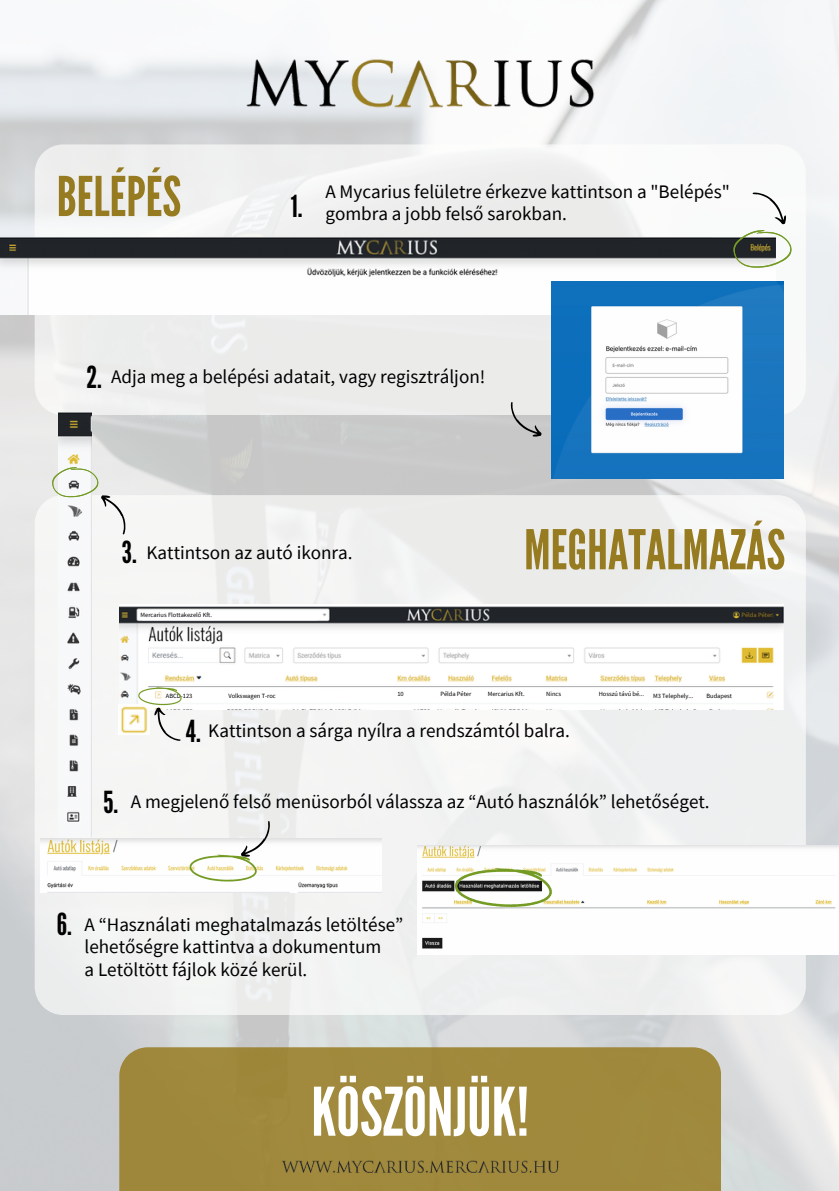
<style>
.page{position:relative;width:839px;height:1191px;background:#fff}
.page>*{position:absolute;margin:0;border:0;box-sizing:border-box;transform-origin:0 0}
.t1{font:66.8px "League Gothic";color:#fff}
.t2{font:54.8px "League Gothic";color:#977b20}
.t3{font:30.4px "League Gothic";color:#000}
.t4{font:19.2px/22.6px "Source Sans Pro";color:#000}
.t5{font:6.4px "Source Sans Pro";color:#000}
.t6{font:6.4px "Source Sans Pro";color:#977b20}
</style>
<div class="page">
<img style="left:0;top:0;width:838px;height:1191px">
<div style="left:35px;top:495px;width:770px;height:520px;background:#f1f2f2"></div>
<div style="left:119px;top:1047px;width:602px;height:144px;background:#a0893c"></div>
<img style="left:282px;top:1160px;width:277px;height:13px">
<img style="left:245px;top:57px;width:350px;height:53px">
<svg style="left:35px;top:144px;width:770px;height:271px;fill:#edeeed"></svg>
<img style="left:0;top:237px;width:775px;height:77px">
<img style="left:551px;top:282px;width:232px;height:197px">
<img style="left:58px;top:412px;width:33px;height:426px">
<img style="left:119px;top:605px;width:664px;height:105px">
<svg style="left:138px;top:611px;width:183px;height:9px"></svg>
<div style="left:164px;top:691px;width:574px;height:10px;background:#fff;border-radius:5px"></div>
<svg style="left:742px;top:611px;width:30px;height:9px"></svg>
<svg style="left:52px;top:467px;width:81px;height:68px"></svg>
<svg style="left:503px;top:401px;width:41px;height:40px;background:#c6c6c5"></svg>
<svg style="left:733px;top:186px;width:58px;height:82px"></svg>
<img style="left:119px;top:705px;width:19px;height:30px">
<img style="left:40px;top:838px;width:341px;height:54px">
<img style="left:417px;top:845px;width:421px;height:110px">
<svg style="left:454px;top:868px;width:98px;height:39px"></svg>
<svg style="left:189px;top:821px;width:88px;height:61px"></svg>
<svg style="left:138px;top:687px;width:44px;height:59px"></svg>
<p class="t2" style="left:57px;top:165px;width:126px">BELÉPÉS</p>
<p class="t3" style="left:291px;top:189px;width:13px">1.</p>
<p class="t4" style="left:325px;top:180px;width:406px">A Mycarius felületre érkezve kattintson a "Belépés" gombra a jobb felső sarokban.</p>
<p class="t3" style="left:86px;top:359px;width:17px">2.</p>
<p class="t4" style="left:111px;top:365px;width:376px">Adja meg a belépési adatait, vagy regisztráljon!</p>
<p class="t3" style="left:122px;top:534px;width:16px">3.</p>
<p class="t4" style="left:146px;top:541px;width:208px">Kattintson az autó ikonra.</p>
<p class="t5" style="left:140px;top:611px;width:73px">Mercarius Flottakezelő Kft.</p>
<p class="t2" style="left:524px;top:518px;width:263px">MEGHATALMAZÁS</p>
<p class="t6" style="left:741px;top:611px;width:32px">Példa Péter</p>
<p class="t5" style="left:166px;top:691px;width:28px">ABCD-123</p>
<p class="t5" style="left:228px;top:691px;width:49px">Volkswagen T-roc</p>
<p class="t5" style="left:397px;top:690px;width:8px">10</p>
<p class="t5" style="left:440px;top:690px;width:32px">Példa Péter</p>
<p class="t5" style="left:487px;top:690px;width:38px">Mercarius Kft.</p>
<p class="t5" style="left:546px;top:690px;width:16px">Nincs</p>
<p class="t5" style="left:598px;top:690px;width:47px">Hosszú távú bé...</p>
<p class="t5" style="left:653px;top:691px;width:42px">M3 Telephely...</p>
<p class="t5" style="left:706px;top:691px;width:27px">Budapest</p>
<p class="t3" style="left:186px;top:714px;width:16px">4.</p>
<p class="t4" style="left:208px;top:719px;width:363px">Kattintson a sárga nyílra a rendszámtól balra.</p>
<p class="t3" style="left:103px;top:784px;width:17px">5.</p>
<p class="t4" style="left:131px;top:790px;width:580px">A megjelenő felső menüsorból válassza az “Autó használók” lehetőséget.</p>
<p class="t3" style="left:57px;top:907px;width:17px">6.</p>
<p class="t4" style="left:85px;top:913px;width:320px">A “Használati meghatalmazás letöltése”</p>
<p class="t4" style="left:85px;top:935px;width:298px">lehetőségre kattintva a dokumentum</p>
<p class="t4" style="left:85px;top:958px;width:224px">a Letöltött fájlok közé kerül.</p>
<p class="t1" style="left:311px;top:1073px;width:219px">KÖSZÖNJÜK!</p>
</div>
